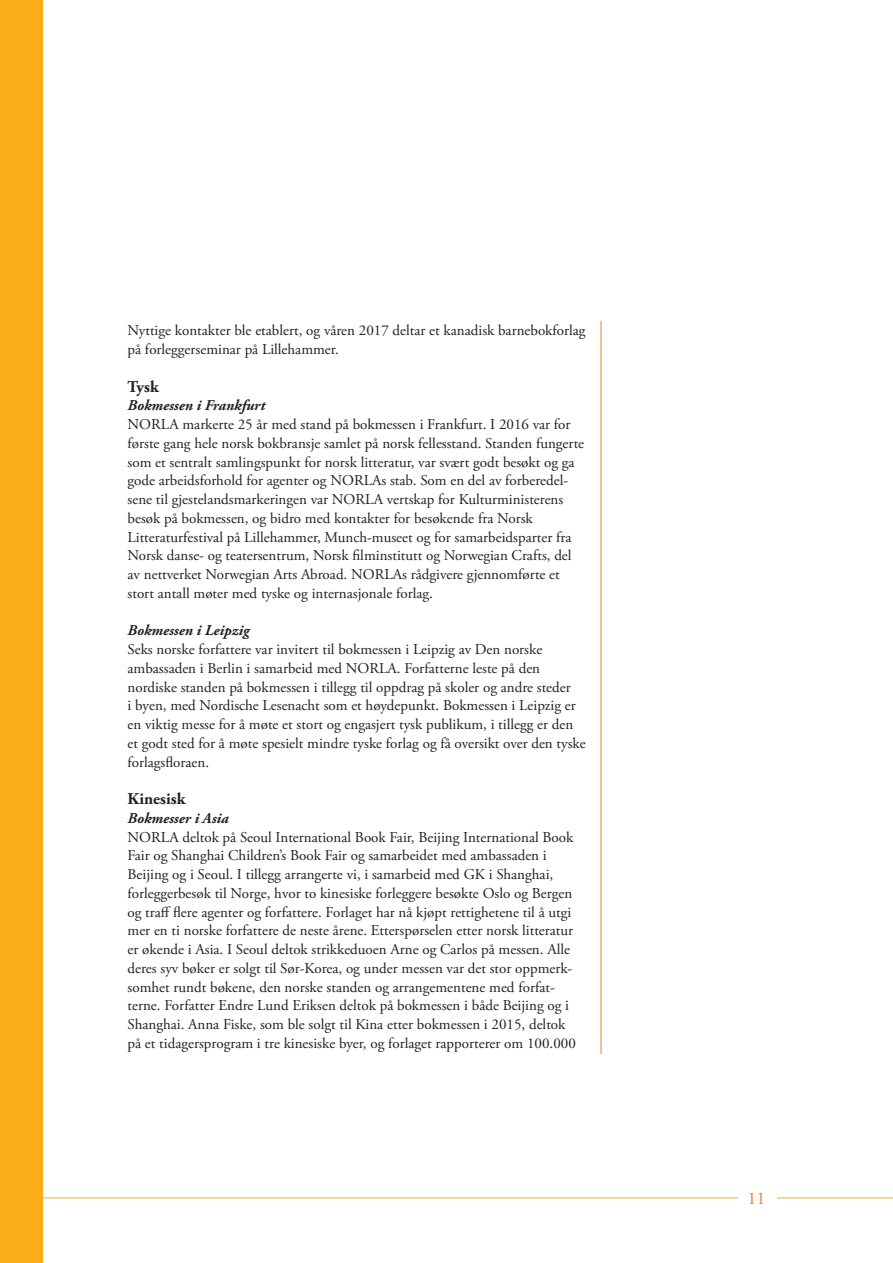
<style>
.page{position:relative;width:893px;height:1263px;background:#fff}
.page>*{position:absolute;margin:0;border:0;box-sizing:border-box;transform-origin:0 0}
.t1{font:17.85px "Adobe Garamond Pro";color:#f08021}
.t2{font:700 16.5px "Adobe Garamond Pro";color:#231f20}
.brød{font:15px/18.8px "Adobe Garamond Pro";color:#231f20}
.t3{font:italic 700 15px "Adobe Garamond Pro";color:#231f20}
</style>
<div class="page">
<hr style="left:0;top:1197px;width:738px;height:1px;background:#faad19">
<hr style="left:777px;top:1197px;width:116px;height:1px;background:#faad19">
<hr style="left:601px;top:321px;width:1px;height:733px;background:#f08021">
<div style="left:0;top:0;width:43px;height:1263px;background:#faad19"></div>
<p class="brød" style="left:128px;top:322px;width:460px">Nyttige kontakter ble etablert, og våren 2017 deltar et kanadisk barnebokforlag på forleggerseminar på Lillehammer.</p>
<h2 class="t2" style="left:128px;top:377px;width:33px">Tysk</h2>
<h3 class="t3" style="left:128px;top:397px;width:139px">Bokmessen i Frankfurt</h3>
<p class="brød" style="left:128px;top:415px;width:458px">NORLA markerte 25 år med stand på bokmessen i Frankfurt. I 2016 var for første gang hele norsk bokbransje samlet på norsk fellesstand. Standen fungerte som et sentralt samlingspunkt for norsk litteratur, var svært godt besøkt og ga gode arbeidsforhold for agenter og NORLAs stab. Som en del av forberedel&shy;sene til gjestelandsmarkeringen var NORLA vertskap for Kulturministerens besøk på bokmessen, og bidro med kontakter for besøkende fra Norsk Litteraturfestival på Lillehammer, Munch-museet og for samarbeidsparter fra Norsk danse- og teatersentrum, Norsk filminstitutt og Norwegian Crafts, del av nettverket Norwegian Arts Abroad. NORLAs rådgivere gjennomførte et stort antall møter med tyske og internasjonale forlag.</p>
<h3 class="t3" style="left:128px;top:622px;width:123px">Bokmessen i Leipzig</h3>
<p class="brød" style="left:128px;top:640px;width:460px">Seks norske forfattere var invitert til bokmessen i Leipzig av Den norske ambassaden i Berlin i samarbeid med NORLA. Forfatterne leste på den nordiske standen på bokmessen i tillegg til oppdrag på skoler og andre steder<br>i byen, med Nordische Lesenacht som et høydepunkt. Bokmessen i Leipzig er en viktig messe for å møte et stort og engasjert tysk publikum, i tillegg er den et godt sted for å møte spesielt mindre tyske forlag og få oversikt over den tyske forlagsfloraen.</p>
<h2 class="t2" style="left:128px;top:789px;width:59px">Kinesisk</h2>
<h2 class="t3" style="left:128px;top:809px;width:103px">Bokmesser i Asia</h2>
<p class="brød" style="left:128px;top:828px;width:450px">NORLA deltok på Seoul International Book Fair, Beijing International Book Fair og Shanghai Children’s Book Fair og samarbeidet med ambassaden i Beijing og i Seoul. I tillegg arrangerte vi, i samarbeid med GK i Shanghai, forleggerbesøk til Norge, hvor to kinesiske forleggere besøkte Oslo og Bergen og traff flere agenter og forfattere. Forlaget har nå kjøpt rettighetene til å utgi mer en ti norske forfattere de neste årene. Etterspørselen etter norsk litteratur er økende i Asia. I Seoul deltok strikkeduoen Arne og Carlos på messen. Alle deres syv bøker er solgt til Sør-Korea, og under messen var det stor oppmerk&shy;somhet rundt bøkene, den norske standen og arrangementene med forfat&shy;terne. Forfatter Endre Lund Eriksen deltok på bokmessen i både Beijing og i Shanghai. Anna Fiske, som ble solgt til Kina etter bokmessen i 2015, deltok på et tidagersprogram i tre kinesiske byer, og forlaget rapporterer om 100.000</p>
<p class="t1" style="left:748px;top:1188px;width:19px">11</p>
</div>
